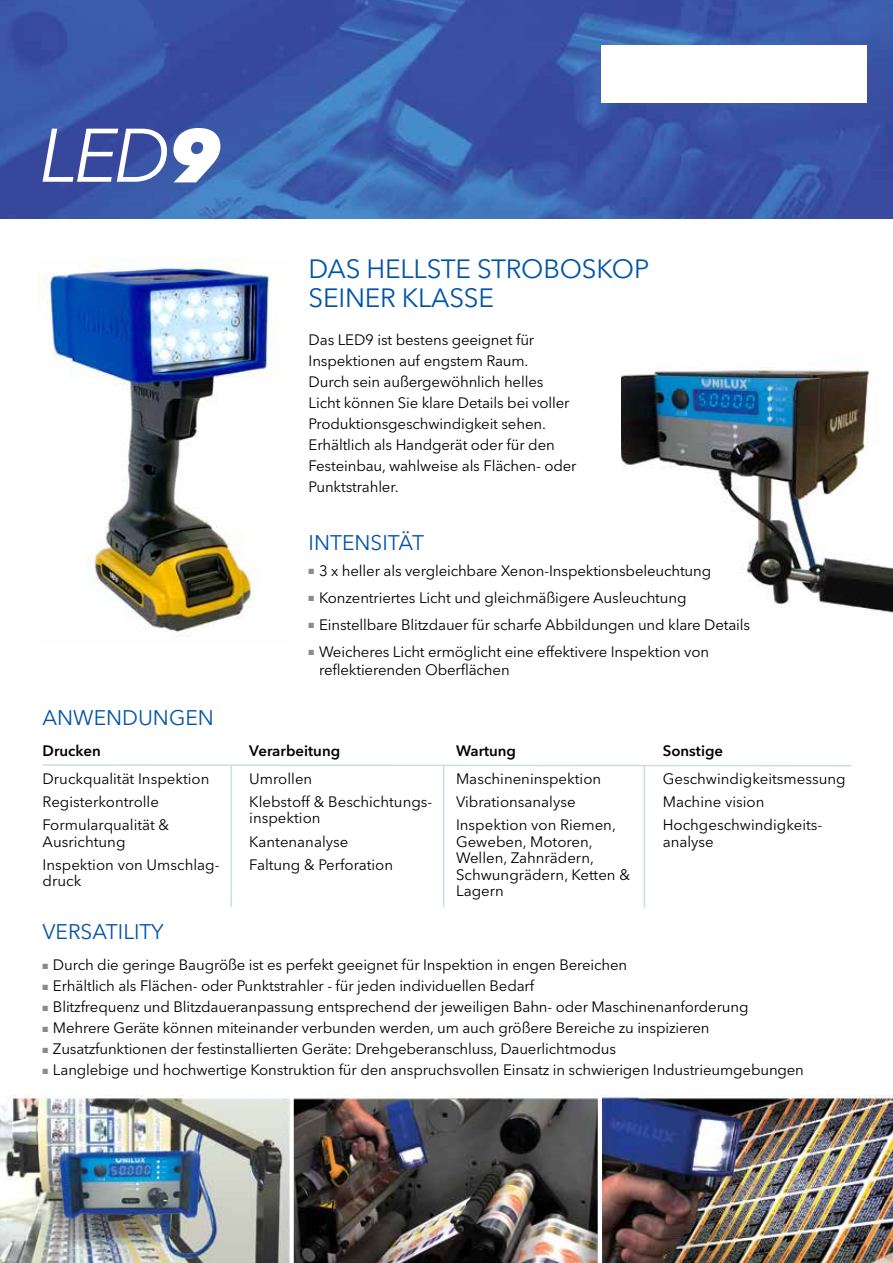
<style>
.page{position:relative;width:893px;height:1263px;background:#fff}
.page>*{position:absolute;margin:0;border:0;box-sizing:border-box;transform-origin:0 0}
.t1{font:26.25px/28.5px "Avenir Next LT Pro";letter-spacing:-.01em;color:#0054a6}
.t2{font:21px "Avenir Next LT Pro";color:#0054a6}
.t3{font:15px/23.2px "Avenir Next LT Pro";letter-spacing:-.01em;color:#000}
.t4{font:600 15px "Avenir Next LT Pro";color:#000}
.s1{color:#8b8a8d}
</style>
<div class="page">
<img style="left:0;top:1096px;width:893px;height:167px">
<img style="left:621px;top:367px;width:272px;height:246px">
<img style="left:40px;top:259px;width:238px;height:376px">
<div style="left:289px;top:1096px;width:5px;height:167px;border:2px solid #fff"></div>
<svg style="left:42px;top:764px;width:810px;height:3px"></svg>
<hr style="left:231px;top:765px;width:1px;height:142px;background:#ccdde7">
<hr style="left:644px;top:766px;width:1px;height:142px;background:#ccdde7">
<hr style="left:443px;top:765px;width:1px;height:142px;background:#ccdde7">
<img style="left:0;top:0;width:893px;height:218px">
<img style="left:602px;top:46px;width:264px;height:56px">
<svg style="left:43px;top:91px;width:209px;height:91px"></svg>
<h1 class="t1" style="left:309px;top:255px;width:342px">DAS HELLSTE STROBOSKOP<br>SEINER KLASSE</h1>
<p class="t3" style="left:309px;top:329px;width:269px;line-height:21px">Das LED9 ist bestens geeignet für Inspektionen auf engstem Raum.<br>Durch sein außergewöhnlich helles Licht können Sie klare Details bei voller Produktionsgeschwindigkeit sehen.<br>Erhältlich als Handgerät oder für den Festeinbau, wahlweise als Flächen- oder Punktstrahler.</p>
<h2 class="t2" style="left:309px;top:530px;width:117px">INTENSITÄT</h2>
<h2 class="t2" style="left:43px;top:705px;width:173px">ANWENDUNGEN</h2>
<p class="t4" style="left:43px;top:741px;width:60px">Drucken</p>
<p class="t3" style="left:43px;top:767px;width:168px">Druckqualität Inspektion<br>Registerkontrolle<br>Formularqualität &amp;</p>
<p class="t3" style="left:43px;top:830px;width:178px">Ausrichtung<br>Inspektion von Umschlag-</p>
<p class="t3" style="left:43px;top:869px;width:40px">druck</p>
<p class="t3" style="left:309px;top:559px;width:404px"><span class="s1">■</span> 3 x heller als vergleichbare Xenon-Inspektionsbeleuchtung</p>
<p class="t3" style="left:309px;top:586px;width:379px"><span class="s1">■</span> Konzentriertes Licht und gleichmäßigere Ausleuchtung</p>
<p class="t3" style="left:309px;top:613px;width:443px"><span class="s1">■</span> Einstellbare Blitzdauer für scharfe Abbildungen und klare Details</p>
<p class="t3" style="left:319px;top:642px;width:392px;line-height:18px;text-indent:-10px"><span class="s1">■</span> Weicheres Licht ermöglicht eine effektivere Inspektion von reflektierenden Oberflächen</p>
<p class="t4" style="left:249px;top:741px;width:92px">Verarbeitung</p>
<p class="t3" style="left:249px;top:767px;width:185px">Umrollen<br>Klebstoff &amp; Beschichtungs-</p>
<p class="t3" style="left:249px;top:806px;width:145px">inspektion<br>Kantenanalyse<br>Faltung &amp; Perforation</p>
<p class="t4" style="left:456px;top:741px;width:62px">Wartung</p>
<p class="t3" style="left:456px;top:767px;width:161px">Maschineninspektion<br>Vibrationsanalyse<br>Inspektion von Riemen,</p>
<p class="t3" style="left:456px;top:833px;width:175px;line-height:16.5px">Geweben, Motoren,<br>Wellen, Zahnrädern,<br>Schwungrädern, Ketten &amp;<br>Lagern</p>
<p class="t4" style="left:663px;top:741px;width:62px">Sonstige</p>
<p class="t3" style="left:663px;top:767px;width:184px">Geschwindigkeitsmessung<br>Machine vision<br>Hochgeschwindigkeits-</p>
<p class="t3" style="left:663px;top:830px;width:53px">analyse</p>
<h2 class="t2" style="left:43px;top:919px;width:123px">VERSATILITY</h2>
<p class="t3" style="left:43px;top:953px;width:586px"><span class="s1">■</span> Durch die geringe Baugröße ist es perfekt geeignet für Inspektion in engen Bereichen</p>
<p class="t3" style="left:43px;top:974px;width:493px"><span class="s1">■</span> Erhältlich als Flächen- oder Punktstrahler - für jeden individuellen Bedarf</p>
<p class="t3" style="left:43px;top:995px;width:707px"><span class="s1">■</span> Blitzfrequenz und Blitzdaueranpassung entsprechend der jeweiligen Bahn- oder Maschinenanforderung</p>
<p class="t3" style="left:43px;top:1016px;width:669px"><span class="s1">■</span> Mehrere Geräte können miteinander verbunden werden, um auch größere Bereiche zu inspizieren</p>
<p class="t3" style="left:43px;top:1037px;width:575px"><span class="s1">■</span> Zusatzfunktionen der festinstallierten Geräte: Drehgeberanschluss, Dauerlichtmodus</p>
<p class="t3" style="left:43px;top:1058px;width:763px"><span class="s1">■</span> Langlebige und hochwertige Konstruktion für den anspruchsvollen Einsatz in schwierigen Industrieumgebungen</p>
</div>
